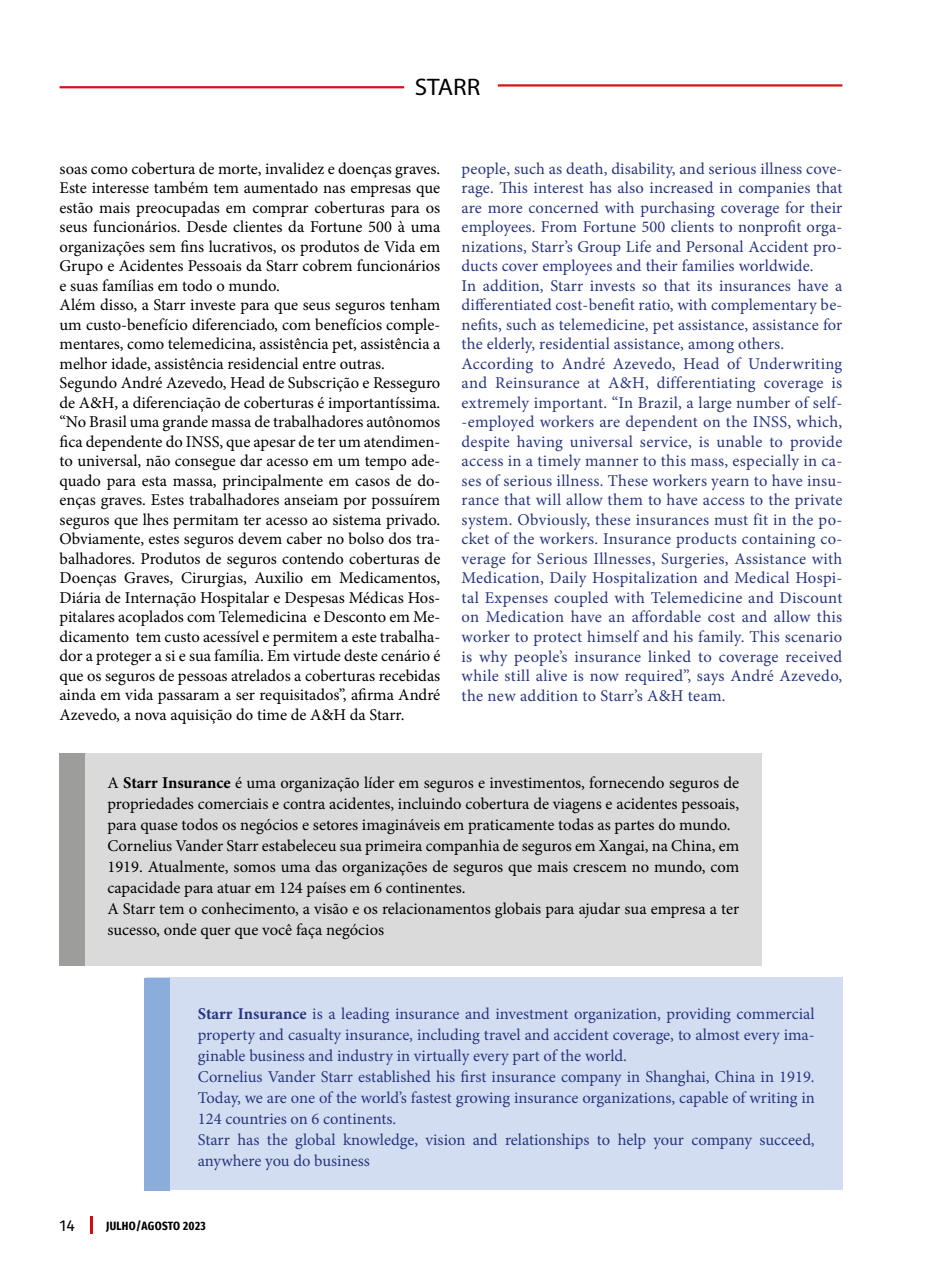
<style>
.page{position:relative;width:936px;height:1276px;background:#fff}
.page>*{position:absolute;margin:0;border:0;box-sizing:border-box;transform-origin:0 0}
.t1{font:24px "Myriad Pro";color:#000;scale:1.05 1}
.t2{font:16.5px/19.5px "Minion Pro";color:#000}
.t3{font:16.5px/19.5px "Minion Pro";letter-spacing:.01em;color:#28367f}
.t4{font:15.75px "Fira Sans";color:#000}
.t5{font:700 extra-condensed 12px "Fira Sans";letter-spacing:.03em;color:#000}
.s1{font-weight:700}
</style>
<div class="page">
<svg style="left:91px;top:1216px;width:2px;height:17px"></svg>
<div style="left:60px;top:753px;width:701px;height:212px;background:#dadada"></div>
<div style="left:59px;top:753px;width:25px;height:213px;background:#9d9d9c"></div>
<div style="left:146px;top:977px;width:696px;height:212px;background:#d3ddf2"></div>
<div style="left:145px;top:978px;width:25px;height:213px;background:#8baddc"></div>
<hr style="left:497px;top:84px;width:345px;height:3px;background:#d51317">
<hr style="left:60px;top:86px;width:344px;height:2px;background:#d51317">
<h1 class="t1" style="left:415px;top:72px;width:64px">STARR</h1>
<p class="t2" style="left:60px;top:159px;width:382px">soas como cobertura de morte, invalidez e doenças graves.<br>Este interesse também tem aumentado nas empresas que estão mais preocupadas em comprar coberturas para os seus funcionários. Desde clientes da Fortune 500 à uma organizações sem fins lucrativos, os produtos de Vida em Grupo e Acidentes Pessoais da Starr cobrem funcionários e suas famílias em todo o mundo.<br>Além disso, a Starr investe para que seus seguros tenham um custo-benefício diferenciado, com benefícios comple&shy;mentares, como telemedicina, assistência pet, assistência a melhor idade, assistência residencial entre outras.<br>Segundo André Azevedo, Head de Subscrição e Resseguro de A&amp;H, a diferenciação de coberturas é importantíssima. “No Brasil uma grande massa de trabalhadores autônomos fica dependente do INSS, que apesar de ter um atendimen&shy;to universal, não consegue dar acesso em um tempo ade&shy;quado para esta massa, principalmente em casos de do&shy;enças graves. Estes trabalhadores anseiam por possuírem seguros que lhes permitam ter acesso ao sistema privado.<br>Obviamente, estes seguros devem caber no bolso dos tra&shy;balhadores. Produtos de seguros contendo coberturas de Doenças Graves, Cirurgias, Auxilio em Medicamentos, Diária de Internação Hospitalar e Despesas Médicas Hos&shy;pitalares acoplados com Telemedicina e Desconto em Me&shy;dicamento tem custo acessível e permitem a este trabalha&shy;dor a proteger a si e sua família. Em virtude deste cenário é que os seguros de pessoas atrelados a coberturas recebidas ainda em vida passaram a ser requisitados”, afirma André Azevedo, a nova aquisição do time de A&amp;H da Starr.</p>
<p class="t3" style="left:461px;top:159px;width:382px">people, such as death, disability, and serious illness cove&shy;rage. This interest has also increased in companies that are more concerned with purchasing coverage for their employees. From Fortune 500 clients to nonprofit orga&shy;nizations, Starr’s Group Life and Personal Accident pro&shy;ducts cover employees and their families worldwide.<br>In addition, Starr invests so that its insurances have a differentiated cost-benefit ratio, with complementary be&shy;nefits, such as telemedicine, pet assistance, assistance for the elderly, residential assistance, among others.<br>According to André Azevedo, Head of Underwriting and Reinsurance at A&amp;H, differentiating coverage is extremely important. “In Brazil, a large number of self--employed workers are dependent on the INSS, which, despite having universal service, is unable to provide access in a timely manner to this mass, especially in ca&shy;ses of serious illness. These workers yearn to have insu&shy;rance that will allow them to have access to the private system. Obviously, these insurances must fit in the po&shy;cket of the workers. Insurance products containing co&shy;verage for Serious Illnesses, Surgeries, Assistance with Medication, Daily Hospitalization and Medical Hospi&shy;tal Expenses coupled with Telemedicine and Discount on Medication have an affordable cost and allow this worker to protect himself and his family. This scenario is why people’s insurance linked to coverage received while still alive is now required”, says André Azevedo, the new addition to Starr’s A&amp;H team.</p>
<p class="t2" style="left:107px;top:772px;width:633px;line-height:21px">A <span class="s1">Starr Insurance</span> é uma organização líder em seguros e investimentos, fornecendo seguros de propriedades comerciais e contra acidentes, incluindo cobertura de viagens e acidentes pessoais, para quase todos os negócios e setores imagináveis em praticamente todas as partes do mundo.<br>Cornelius Vander Starr estabeleceu sua primeira companhia de seguros em Xangai, na China, em 1919. Atualmente, somos uma das organizações de seguros que mais crescem no mundo, com capacidade para atuar em 124 países em 6 continentes.<br>A Starr tem o conhecimento, a visão e os relacionamentos globais para ajudar sua empresa a ter sucesso, onde quer que você faça negócios</p>
<p class="t3" style="left:198px;top:1003px;width:618px;line-height:21px"><span class="s1">Starr Insurance</span> is a leading insurance and investment organization, providing commercial property and casualty insurance, including travel and accident coverage, to almost every ima&shy;ginable business and industry in virtually every part of the world.<br>Cornelius Vander Starr established his first insurance company in Shanghai, China in 1919.<br>Today, we are one of the world’s fastest growing insurance organizations, capable of writing in 124 countries on 6 continents.<br>Starr has the global knowledge, vision and relationships to help your company succeed, anywhere you do business</p>
<p class="t4" style="left:60px;top:1213px;width:17px">14</p>
<p class="t5" style="left:106px;top:1215px;width:101px">JULHO/AGOSTO 2023</p>
</div>
